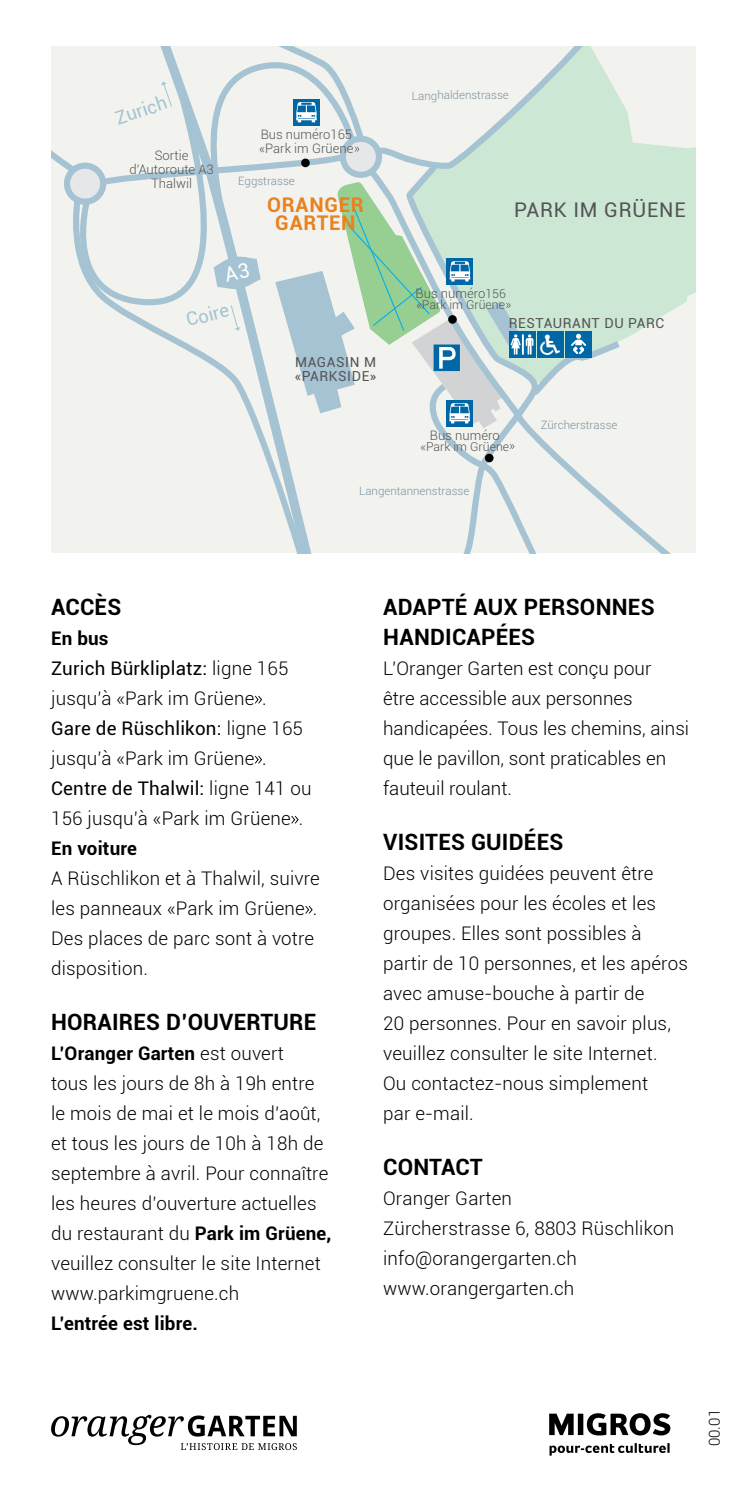
<style>
.page{position:relative;width:745px;height:1489px;background:#fff}
.page>*{position:absolute;margin:0;border:0;box-sizing:border-box;transform-origin:0 0}
.t1{font:28.5px "Tourism One";color:#fff}
.t2{font:700 22.5px/30px "Roboto";letter-spacing:.01em;color:#000}
.t3{font:700 20.25px "Roboto";letter-spacing:.04em;color:#e9821d}
.t4{font:20.25px "Roboto";letter-spacing:.04em;color:#545456}
.t5{font:300 18.75px/30px "Roboto";letter-spacing:.01em;color:#000}
.t6{font:700 18.75px "Roboto";letter-spacing:.01em;color:#000}
.t7{font:18.5px "Roboto";color:#a5c3d2}
.t8{font:300 15px "Roboto";color:#000}
.t9{font:13.75px/13.8px "Roboto";letter-spacing:.04em;color:#545456}
.t10{font:300 13px/13.8px "Roboto";color:#545456}
.t11{font:300 12.25px "Roboto";color:#545456}
.t12{font:300 11.5px "Roboto";color:#7c93a0}
.s1{font-size:12.25px}
.s2{font-weight:700}
.s3{font-weight:400}
</style>
<div class="page">
<svg style="left:626px;top:46px;width:68px;height:105px;background:#eff1ec"></svg>
<svg style="left:626px;top:151px;width:68px;height:402px;background:#e1ece2"></svg>
<svg style="left:254px;top:696px;width:8px;height:7px"></svg>
<svg style="left:254px;top:756px;width:8px;height:7px"></svg>
<svg style="left:291px;top:816px;width:7px;height:7px"></svg>
<svg style="left:305px;top:906px;width:7px;height:7px"></svg>
<svg style="left:51px;top:1414px;width:246px;height:35px"></svg>
<svg style="left:549px;top:1443px;width:120px;height:12px"></svg>
<svg style="left:549px;top:1413px;width:121px;height:22px"></svg>
<svg style="left:51px;top:46px;width:575px;height:507px;background:#dee8e3"></svg>
<p class="t7" style="left:112px;top:106px;width:55px;rotate:-18deg">Zurich</p>
<p class="t10" style="left:129px;top:148px;width:86px;text-align:center">Sortie d'Autoroute A3<br>Thalwil</p>
<p class="t10" style="left:259px;top:127px;width:96px">Bus numéro165 «Park im Grüene</p>
<p class="t12" style="left:238px;top:172px;width:58px">Eggstrasse</p>
<p class="t12" style="left:411px;top:87px;width:98px">Langhaldenstrasse</p>
<p class="t3" style="left:267px;top:190px;width:98px">ORANGER</p>
<p class="t4" style="left:513px;top:196px;width:173px">PARK IM GRÜENE</p>
<p class="t3" style="left:275px;top:209px;width:82px">GARTEN</p>
<p class="t7" style="left:183px;top:307px;width:45px;rotate:-14deg">Coire</p>
<p class="t10" style="left:415px;top:286px;width:92px">Bus numéro<span class="s1">156</span></p>
<p class="t11" style="left:416px;top:296px;width:90px">«Park im Grüene</p>
<p class="t9" style="left:508px;top:316px;width:157px">RESTAURANT DU PARC</p>
<p class="t9" style="left:294px;top:355px;width:83px">MAGASIN M «PARKSIDE»</p>
<p class="t10" style="left:429px;top:428px;width:71px">Bus numéro</p>
<p class="t11" style="left:420px;top:438px;width:90px">«Park im Grüene</p>
<p class="t12" style="left:359px;top:483px;width:112px">Langentannenstrasse</p>
<h1 class="t1" style="left:539px;top:328px;width:22px">Q</h1>
<p class="t12" style="left:540px;top:417px;width:78px">Zürcherstrasse</p>
<p class="t2" style="left:51px;top:590px;width:72px">ACCÈS</p>
<p class="t5" style="left:51px;top:622px;width:262px"><span class="s2">En bus<br></span><span class="s3">Zurich Bürkliplatz:</span> ligne 165 jusqu’à «Park im Grüene .<br><span class="s3">Gare de Rüschlikon:</span> ligne 165 jusqu’à «Park im Grüene .<br><span class="s3">Centre de Thalwil:</span> ligne 141 ou<br>156 jusqu’à «Park im Grüene .</p>
<p class="t6" style="left:51px;top:834px;width:87px">En voiture</p>
<p class="t5" style="left:51px;top:862px;width:270px">A Rüschlikon et à Thalwil, suivre les panneaux «Park im Grüene .<br>Des places de parc sont à votre disposition.</p>
<p class="t2" style="left:51px;top:1005px;width:267px">HORAIRES D’OUVERTURE</p>
<p class="t5" style="left:51px;top:1037px;width:282px"><span class="s2">L’Oranger Garten</span> est ouvert<br>tous les jours de 8h à 19h entre le mois de mai et le mois d’août, et tous les jours de 10h à 18h de septembre à avril. Pour connaître les heures d’ouverture actuelles du restaurant du <span class="s2">Park im Grüene, </span>veuillez consulter le site Internet www.parkimgruene.ch</p>
<p class="t6" style="left:51px;top:1309px;width:148px">L’entrée est libre.</p>
<p class="t2" style="left:383px;top:590px;width:273px">ADAPTÉ AUX PERSONNES<br>HANDICAPÉES</p>
<p class="t5" style="left:383px;top:652px;width:307px">L’Oranger Garten est conçu pour<br>être accessible aux personnes handicapées. Tous les chemins, ainsi que le pavillon, sont praticables en fauteuil roulant.</p>
<p class="t2" style="left:383px;top:825px;width:182px">VISITES GUIDÉES</p>
<p class="t5" style="left:383px;top:857px;width:306px">Des visites guidées peuvent être organisées pour les écoles et les groupes. Elles sont possibles à partir de 10 personnes, et les apéros avec amuse-bouche à partir de<br>20 personnes. Pour en savoir plus, veuillez consulter le site Internet.<br>Ou contactez-nous simplement<br>par e-mail.</p>
<p class="t2" style="left:383px;top:1150px;width:101px">CONTACT</p>
<p class="t5" style="left:383px;top:1182px;width:292px">Oranger Garten<br>Zürcherstrasse 6, 8803 Rüschlikon info@orangergarten.ch www.orangergarten.ch</p>
<p class="t8" style="left:703px;top:1446px;width:39px;rotate:-90deg">00.01</p>
</div>
